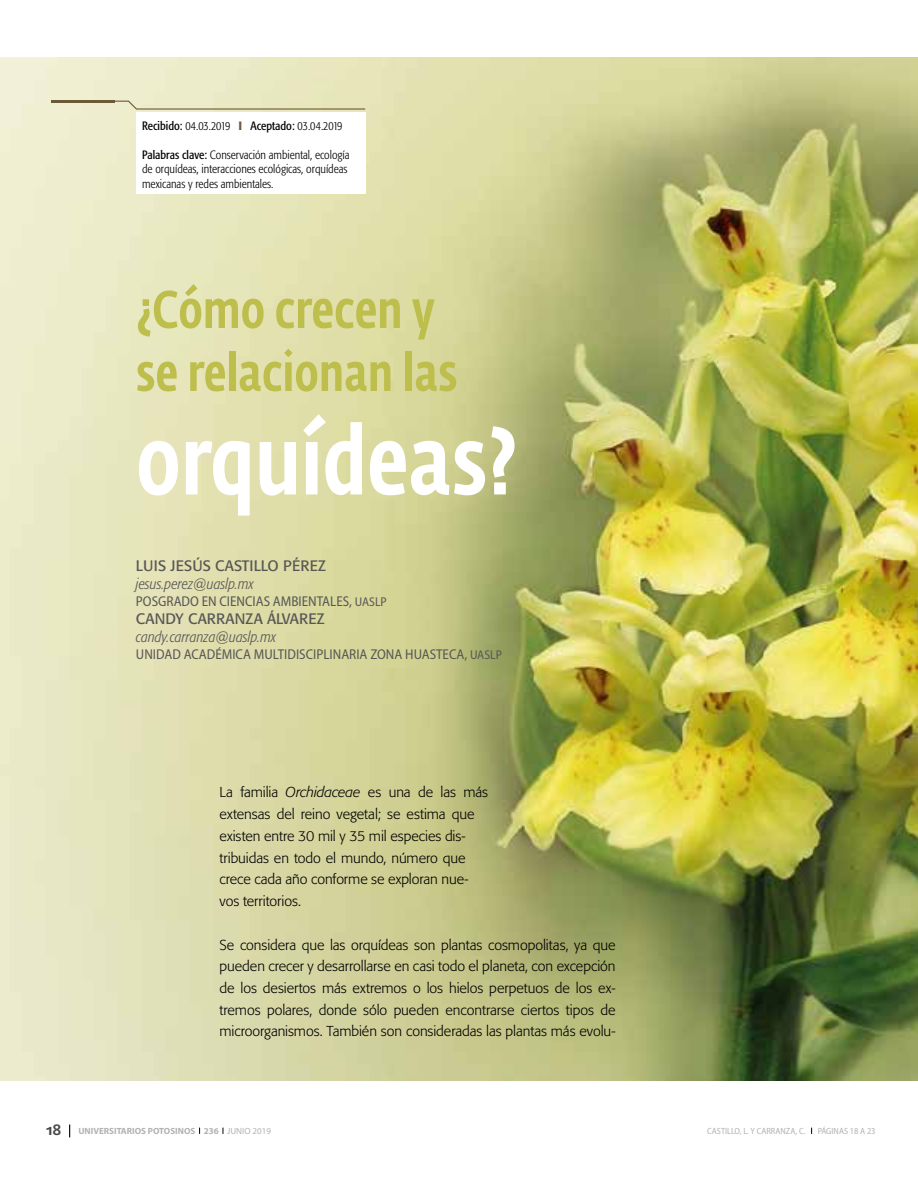
<style>
.page{position:relative;width:918px;height:1188px;background:#fff}
.page>*{position:absolute;margin:0;border:0;box-sizing:border-box;transform-origin:0 0}
.t1{font:500 96px "Fedra Sans Cond Std";color:#fff}
.t2{font:500 52.5px/63px "Fedra Sans Cond Std";color:#bebe4c}
.t3{font:italic 300 condensed 15px "Formata";color:#575756}
.t4{font:15px "Formata Regular SC";letter-spacing:.015em;color:#575756}
.t5{font:300 14.25px/21.8px "Formata";letter-spacing:-.005em;color:#000}
.t6{font:semi-condensed 14.25px "Myriad Pro";color:#575756}
.t7{font:300 condensed 12px/14.4px "Formata";color:#000}
.t8{font:700 9px "Myriad Pro";color:#b3b2b2}
.t9{font:semi-condensed 9px "Myriad Pro";color:#b3b2b2}
.s1{font-weight:400}
.s2{font-weight:500;font-stretch:normal;color:#6c5937}
.s3{font-size:12.75px}
.s4{font-style:italic}
.s5{font-family:"Daxline Pro";font-size:15px;color:#4a4a49}
</style>
<div class="page">
<svg style="left:69px;top:1125px;width:1px;height:12px"></svg>
<img style="left:0;top:58px;width:918px;height:1022px">
<div style="left:136px;top:112px;width:229px;height:81px;background:#fff"></div>
<svg style="left:50px;top:100px;width:316px;height:10px;background:#d7d4af"></svg>
<p class="t7" style="left:142px;top:119px;width:202px"><span class="s1">Recibido:</span> 04.03.2019 <span class="s2">I</span> <span class="s1">Aceptado:</span> 03.04.2019</p>
<p class="t7" style="left:142px;top:148px;width:209px"><span class="s1">Palabras clave:</span> Conservación ambiental, ecología de orquídeas, interacciones ecológicas, orquídeas mexicanas y redes ambientales.</p>
<h2 class="t2" style="left:136px;top:279px;width:323px">¿Cómo crecen y se relacionan las</h2>
<h1 class="t1" style="left:136px;top:403px;width:383px">orquídeas?</h1>
<p class="t4" style="left:136px;top:556px;width:192px">LUIS JESÚS CASTILLO PÉREZ</p>
<p class="t3" style="left:136px;top:575px;width:119px">jesus.perez@uaslp.mx</p>
<p class="t6" style="left:136px;top:592px;width:252px">POSGRADO EN CIENCIAS AMBIENTALES, <span class="s3">UASLP</span></p>
<p class="t4" style="left:136px;top:609px;width:190px">CANDY CARRANZA ÁLVAREZ</p>
<p class="t3" style="left:136px;top:628px;width:142px">candy.carranza@uaslp.mx</p>
<p class="t6" style="left:136px;top:645px;width:368px">UNIDAD ACADÉMICA MULTIDISCIPLINARIA ZONA HUASTECA, <span class="s3">UASLP</span></p>
<p class="t5" style="left:220px;top:782px;width:270px">La familia <span class="s4">Orchidaceae</span> es una de las más extensas del reino vegetal; se estima que existen entre 30 mil y 35 mil especies dis&shy;tribuidas en todo el mundo, número que crece cada año conforme se exploran nue&shy;vos territorios.</p>
<p class="t5" style="left:220px;top:934px;width:398px;text-align:justify">Se considera que las orquídeas son plantas cosmopolitas, ya que pueden crecer y desarrollarse en casi todo el planeta, con excepción de los desiertos más extremos o los hielos perpetuos de los ex&shy;tremos polares, donde sólo pueden encontrarse ciertos tipos de microorganismos. También son consideradas las plantas más evolu-</p>
<p class="t8" style="left:46px;top:1125px;width:226px"><span class="s5">18</span> UNIVERSITARIOS POTOSINOS 236 <span class="s1">JUNIO 2019</span></p>
<p class="t9" style="left:707px;top:1125px;width:100px">CASTILLO, L. Y CARRANZA, C.</p>
<p class="t9" style="left:818px;top:1125px;width:59px">PÁGINAS 18 A 23</p>
</div>
